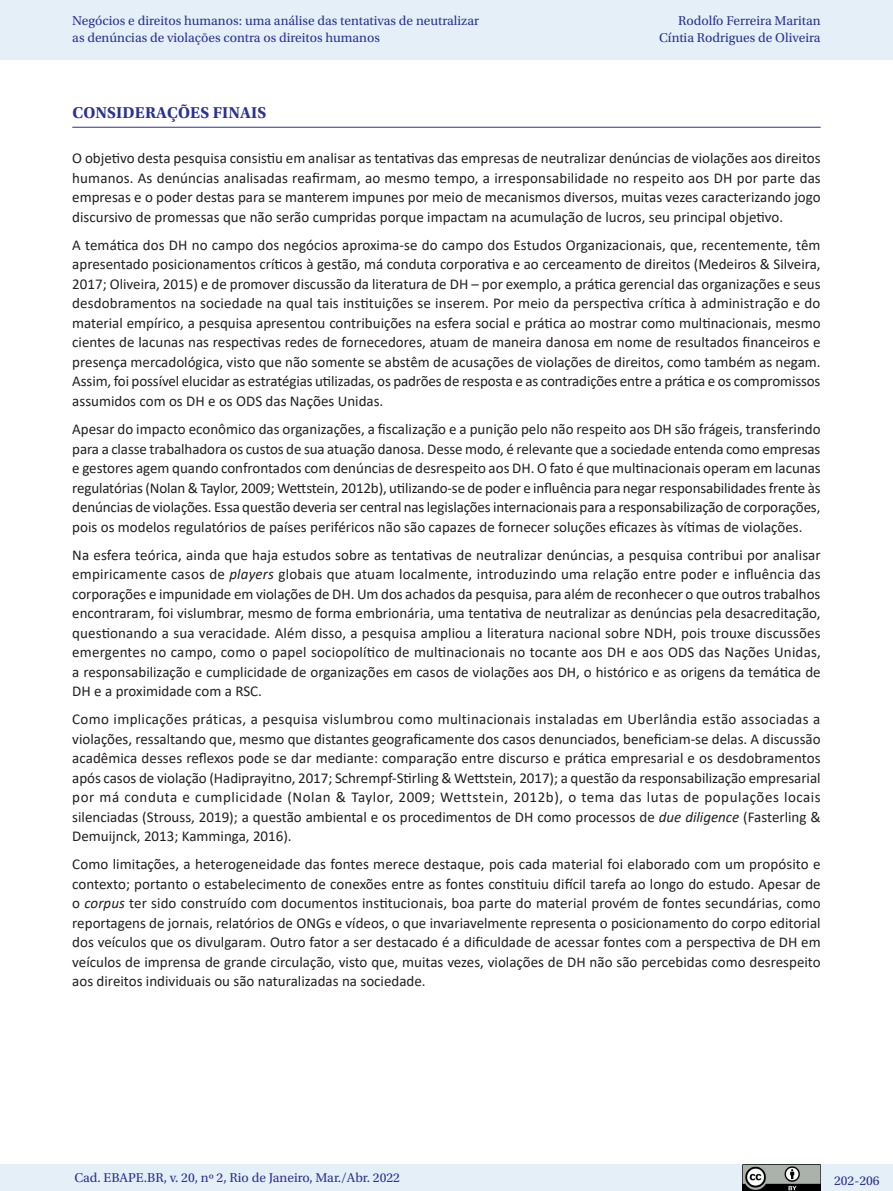
<style>
.page{position:relative;width:893px;height:1191px;background:#fff}
.page>*{position:absolute;margin:0;border:0;box-sizing:border-box;transform-origin:0 0}
._07_1_sub_1{font:700 16.5px "Utopia Std";letter-spacing:.01em;color:#2b3393}
._06_0_texto{font:15px/19.5px "Calibri";color:#231f20;text-align:justify}
.t1{font:13.5px/16.5px "Utopia Std";color:#2b3393}
.s1{font-style:italic}
</style>
<div class="page">
<div style="left:0;top:0;width:893px;height:60px;background:#e4eff8"></div>
<div style="left:0;top:1164px;width:893px;height:27px;background:#e4eff8"></div>
<img style="left:743px;top:1164px;width:78px;height:27px">
<hr style="left:72px;top:127px;width:749px;height:1px;background:#2b3393">
<p class="t1" style="left:72px;top:13px;width:408px">Negócios e direitos humanos: uma análise das tentativas de neutralizar as denúncias de violações contra os direitos humanos</p>
<p class="t1" style="left:659px;top:13px;width:163px;text-align:right">Rodolfo Ferreira Maritan<br>Cíntia Rodrigues de Oliveira</p>
<p class="_07_1_sub_1" style="left:72px;top:103px;width:195px">CONSIDERAÇÕES FINAIS</p>
<p class="_06_0_texto" style="left:72px;top:148px;width:750px">O objetivo desta pesquisa consistiu em analisar as tentativas das empresas de neutralizar denúncias de violações aos direitos humanos. As denúncias analisadas reafirmam, ao mesmo tempo, a irresponsabilidade no respeito aos DH por parte das empresas e o poder destas para se manterem impunes por meio de mecanismos diversos, muitas vezes caracterizando jogo discursivo de promessas que não serão cumpridas porque impactam na acumulação de lucros, seu principal objetivo.</p>
<p class="_06_0_texto" style="left:72px;top:235px;width:750px">A temática dos DH no campo dos negócios aproxima-se do campo dos Estudos Organizacionais, que, recentemente, têm apresentado posicionamentos críticos à gestão, má conduta corporativa e ao cerceamento de direitos (Medeiros &amp; Silveira, 2017; Oliveira, 2015) e de promover discussão da literatura de DH – por exemplo, a prática gerencial das organizações e seus desdobramentos na sociedade na qual tais instituições se inserem. Por meio da perspectiva crítica à administração e do material empírico, a pesquisa apresentou contribuições na esfera social e prática ao mostrar como multinacionais, mesmo cientes de lacunas nas respectivas redes de fornecedores, atuam de maneira danosa em nome de resultados financeiros e presença mercadológica, visto que não somente se abstêm de acusações de violações de direitos, como também as negam.<br>Assim, foi possível elucidar as estratégias utilizadas, os padrões de resposta e as contradições entre a prática e os compromissos assumidos com os DH e os ODS das Nações Unidas.</p>
<p class="_06_0_texto" style="left:72px;top:419px;width:750px">Apesar do impacto econômico das organizações, a fiscalização e a punição pelo não respeito aos DH são frágeis, transferindo para a classe trabalhadora os custos de sua atuação danosa. Desse modo, é relevante que a sociedade entenda como empresas e gestores agem quando confrontados com denúncias de desrespeito aos DH. O fato é que multinacionais operam em lacunas regulatórias (Nolan &amp; Taylor, 2009; Wettstein, 2012b), utilizando-se de poder e influência para negar responsabilidades frente às denúncias de violações. Essa questão deveria ser central nas legislações internacionais para a responsabilização de corporações, pois os modelos regulatórios de países periféricos não são capazes de fornecer soluções eficazes às vítimas de violações.</p>
<p class="_06_0_texto" style="left:72px;top:544px;width:750px">Na esfera teórica, ainda que haja estudos sobre as tentativas de neutralizar denúncias, a pesquisa contribui por analisar empiricamente casos de <span class="s1">players</span> globais que atuam localmente, introduzindo uma relação entre poder e influência das corporações e impunidade em violações de DH. Um dos achados da pesquisa, para além de reconhecer o que outros trabalhos encontraram, foi vislumbrar, mesmo de forma embrionária, uma tentativa de neutralizar as denúncias pela desacreditação, questionando a sua veracidade. Além disso, a pesquisa ampliou a literatura nacional sobre NDH, pois trouxe discussões emergentes no campo, como o papel sociopolítico de multinacionais no tocante aos DH e aos ODS das Nações Unidas, a responsabilização e cumplicidade de organizações em casos de violações aos DH, o histórico e as origens da temática de DH e a proximidade com a RSC.</p>
<p class="_06_0_texto" style="left:72px;top:709px;width:750px">Como implicações práticas, a pesquisa vislumbrou como multinacionais instaladas em Uberlândia estão associadas a violações, ressaltando que, mesmo que distantes geograficamente dos casos denunciados, beneficiam-se delas. A discussão acadêmica desses reflexos pode se dar mediante: comparação entre discurso e prática empresarial e os desdobramentos após casos de violação (Hadiprayitno, 2017; Schrempf-Stirling &amp; Wettstein, 2017); a questão da responsabilização empresarial por má conduta e cumplicidade (Nolan &amp; Taylor, 2009; Wettstein, 2012b), o tema das lutas de populações locais silenciadas (Strouss, 2019); a questão ambiental e os procedimentos de DH como processos de <span class="s1">due diligence</span> (Fasterling &amp; Demuijnck, 2013; Kamminga, 2016).</p>
<p class="_06_0_texto" style="left:72px;top:854px;width:750px">Como limitações, a heterogeneidade das fontes merece destaque, pois cada material foi elaborado com um propósito e contexto; portanto o estabelecimento de conexões entre as fontes constituiu difícil tarefa ao longo do estudo. Apesar de o <span class="s1">corpus</span> ter sido construído com documentos institucionais, boa parte do material provém de fontes secundárias, como reportagens de jornais, relatórios de ONGs e vídeos, o que invariavelmente representa o posicionamento do corpo editorial dos veículos que os divulgaram. Outro fator a ser destacado é a dificuldade de acessar fontes com a perspectiva de DH em veículos de imprensa de grande circulação, visto que, muitas vezes, violações de DH não são percebidas como desrespeito aos direitos individuais ou são naturalizadas na sociedade.</p>
<p class="t1" style="left:74px;top:1169px;width:327px">Cad. EBAPE.BR, v. 20, nº 2, Rio de Janeiro, Mar./Abr. 2022</p>
<p class="t1" style="left:834px;top:1172px;width:47px">202-206</p>
</div>
